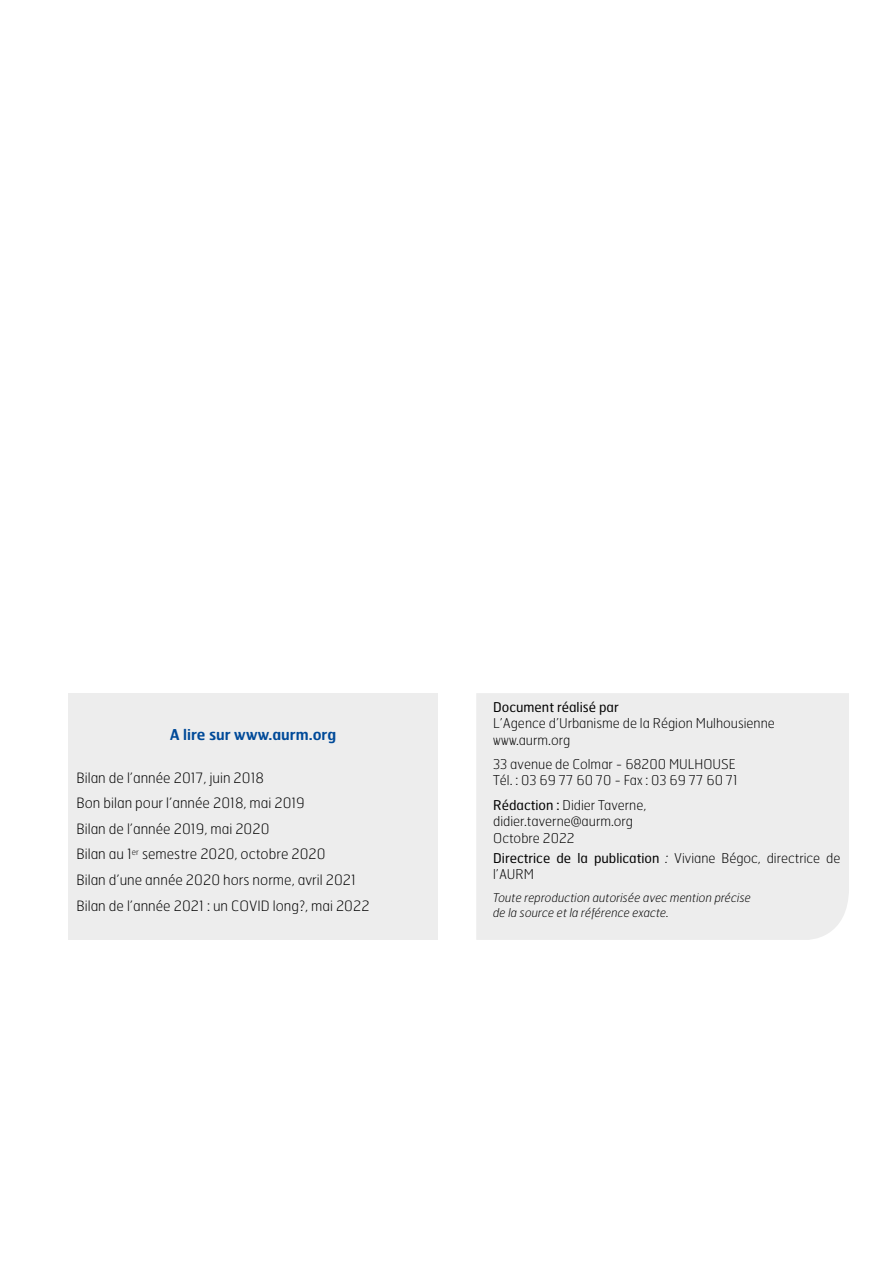
<style>
.page{position:relative;width:893px;height:1263px;background:#fff}
.page>*{position:absolute;margin:0;border:0;box-sizing:border-box;transform-origin:0 0}
.t1{font:600 15px "Hermes FB";color:#004a99}
.t2{font:100 14.25px/25.7px "Hermes FB";color:#000}
.t3{font:100 13.5px/16.2px "Hermes FB";color:#000}
.t4{font:13.5px "Hermes FB";color:#000}
.t5{font:italic 100 12px/14.4px "Hermes FB";color:#000}
.s1{font-weight:400}
.s2{font-style:italic}
</style>
<div class="page">
<div style="left:476px;top:693px;width:373px;height:247px;background:#ededed"></div>
<div style="left:68px;top:693px;width:370px;height:247px;background:#ededed"></div>
<p class="t1" style="left:170px;top:725px;width:168px">A lire sur www.aurm.org</p>
<p class="t2" style="left:77px;top:764px;width:295px">Bilan de l’année 2017, juin 2018<br>Bon bilan pour l’année 2018, mai 2019<br>Bilan de l’année 2019, mai 2020<br>Bilan au 1<sup>er</sup> semestre 2020, octobre 2020<br>Bilan d’une année 2020 hors norme, avril 2021<br>Bilan de l’année 2021 : un COVID long?, mai 2022</p>
<p class="t4" style="left:493px;top:699px;width:127px">Document réalisé par</p>
<p class="t3" style="left:493px;top:715px;width:283px">L’Agence d’Urbanisme de la Région Mulhousienne www.aurm.org</p>
<p class="t3" style="left:493px;top:756px;width:246px">33 avenue de Colmar - 68200 MULHOUSE<br>Tél. : 03 69 77 60 70 - Fax : 03 69 77 60 71</p>
<p class="t3" style="left:493px;top:797px;width:155px"><span class="s1">Rédaction :</span> Didier Taverne, didier.taverne@aurm.org<br>Octobre 2022</p>
<p class="t3" style="left:493px;top:850px;width:349px"><span class="s1">Directrice de la publication</span> <span class="s2">:</span> Viviane Bégoc, directrice de l’AURM</p>
<p class="t5" style="left:493px;top:890px;width:259px">Toute reproduction autorisée avec mention précise de la source et la référence exacte.</p>
</div>
